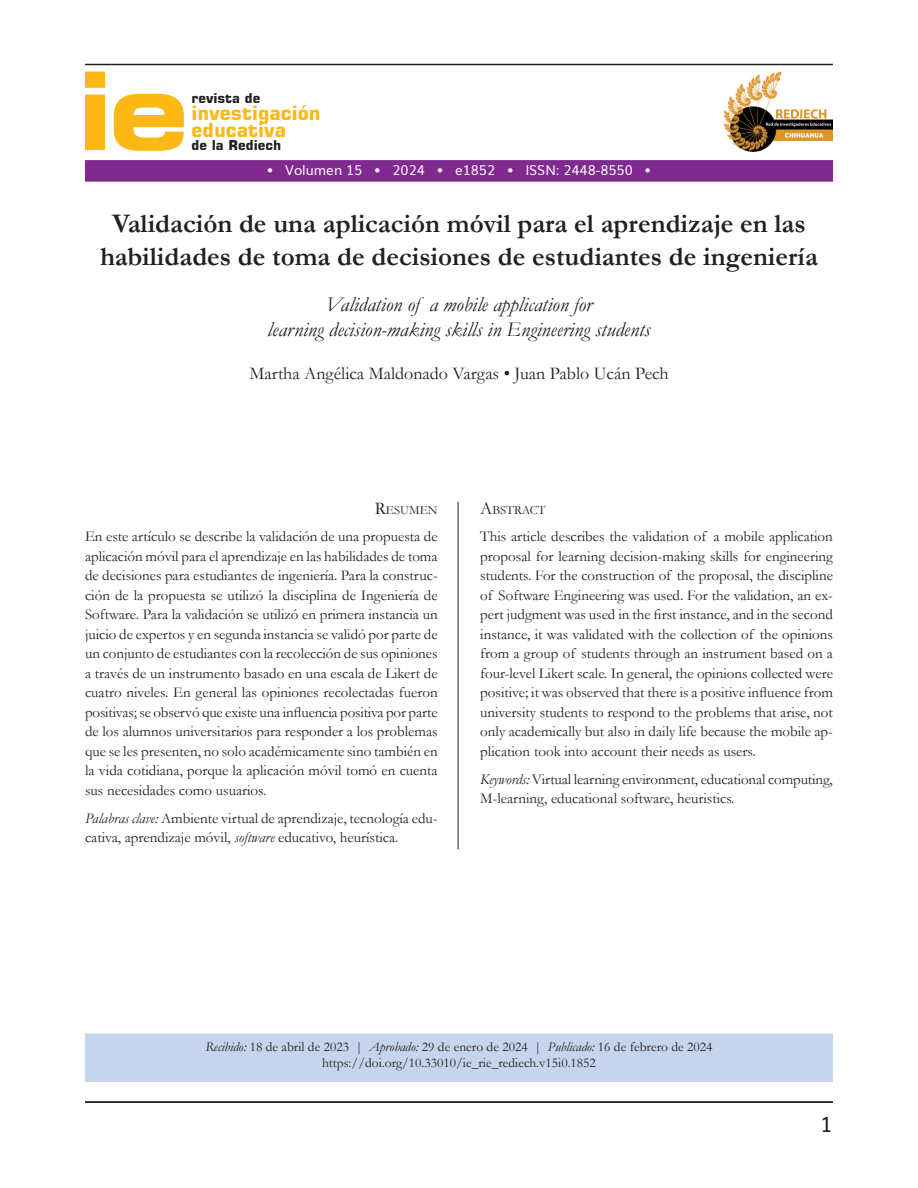
<style>
.page{position:relative;width:918px;height:1188px;background:#fff}
.page>*{position:absolute;margin:0;border:0;box-sizing:border-box;transform-origin:0 0}
.t1{font:700 expanded 108px "Square 721 BT";color:#fcb814}
.Titulo{font:700 27px "Garamond";color:#231f20}
.t2{font:italic 21px "Garamond";color:#231f20}
.t3{font:21px "Muli";color:#231f20}
.t4{font:700 19.5px "Square 721 BT";color:#fcb814}
.Autores-Credito{font:18px "Garamond";color:#231f20}
.Resumen{font:15px/19.5px "Garamond";color:#231f20;text-align:justify}
.Resumen-Abstract{font:15px/19.5px "Garamond";color:#231f20;text-align:justify}
.Fechas-DOI{font:13.5px "Garamond";color:#231f20}
.t5{font:13.5px "Muli";color:#fff}
.t6{font:700 13.5px "Square 721 BT";color:#231f20}
.Titulo_Abstract{font:12.6px "Garamond";color:#231f20}
.s1{font-size:18px}
.s2{font-style:italic}
</style>
<div class="page">
<hr style="left:458px;top:502px;width:1px;height:348px;background:#231f20">
<hr style="left:85px;top:1101px;width:748px;height:2px;background:#231f20">
<div style="left:85px;top:1034px;width:748px;height:48px;background:#c6d5ed"></div>
<div style="left:85px;top:160px;width:748px;height:22px;background:#802990;border:1px solid #802990"></div>
<img style="left:724px;top:71px;width:109px;height:80px">
<hr style="left:85px;top:64px;width:748px;height:1px;background:#231f20">
<p class="t1" style="left:77px;top:46px;width:115px">ie</p>
<p class="t6" style="left:192px;top:90px;width:70px">revista de</p>
<p class="t4" style="left:192px;top:101px;width:131px">investigación</p>
<p class="t4" style="left:192px;top:118px;width:96px">educativa</p>
<p class="t6" style="left:192px;top:137px;width:91px">de la Rediech</p>
<p class="t5" style="left:267px;top:159px;width:386px">• Volumen 15 • 2024 • e1852 • ISSN: 2448-8550 •</p>
<p class="Titulo" style="left:112px;top:205px;width:695px">Validación de una aplicación móvil para el aprendizaje en las</p>
<p class="Titulo" style="left:100px;top:238px;width:719px">habilidades de toma de decisiones de estudiantes de ingeniería</p>
<p class="t2" style="left:326px;top:290px;width:268px">Validation of a mobile application for</p>
<p class="t2" style="left:268px;top:316px;width:384px">learning decision-making skills in Engineering students</p>
<p class="Autores-Credito" style="left:249px;top:361px;width:421px">Martha Angélica Maldonado Vargas • Juan Pablo Ucán Pech</p>
<p class="Titulo_Abstract" style="left:375px;top:501px;width:64px"><span class="s1">R</span>ESUMEN</p>
<p class="Resumen" style="left:85px;top:527px;width:354px">En este artículo se describe la validación de una propuesta de aplicación móvil para el aprendizaje en las habilidades de toma de decisiones para estudiantes de ingeniería. Para la construc&shy;ción de la propuesta se utilizó la disciplina de Ingeniería de Software. Para la validación se utilizó en primera instancia un juicio de expertos y en segunda instancia se validó por parte de un conjunto de estudiantes con la recolección de sus opiniones a través de un instrumento basado en una escala de Likert de cuatro niveles. En general las opiniones recolectadas fueron positivas; se observó que existe una influencia positiva por parte de los alumnos universitarios para responder a los problemas que se les presenten, no solo académicamente sino también en la vida cotidiana, porque la aplicación móvil tomó en cuenta sus necesidades como usuarios.</p>
<p class="Resumen" style="left:85px;top:808px;width:354px"><span class="s2">Palabras clave:</span> Ambiente virtual de aprendizaje, tecnología edu&shy;cativa, aprendizaje móvil, <span class="s2">software</span> educativo, heurística.</p>
<p class="Titulo_Abstract" style="left:480px;top:501px;width:67px"><span class="s1">A</span>BSTRACT</p>
<p class="Resumen-Abstract" style="left:480px;top:527px;width:354px">This article describes the validation of a mobile application proposal for learning decision-making skills for engineering students. For the construction of the proposal, the discipline of Software Engineering was used. For the validation, an ex&shy;pert judgment was used in the first instance, and in the second instance, it was validated with the collection of the opinions from a group of students through an instrument based on a four-level Likert scale. In general, the opinions collected were positive; it was observed that there is a positive influence from university students to respond to the problems that arise, not only academically but also in daily life because the mobile ap&shy;plication took into account their needs as users.</p>
<p class="Resumen-Abstract" style="left:480px;top:769px;width:354px"><span class="s2">Keywords:</span> Virtual learning environment, educational computing,<br>M-learning, educational software, heuristics.</p>
<p class="Fechas-DOI" style="left:205px;top:1038px;width:509px"><span class="s2">Recibido:</span> 18 de abril de 2023 | <span class="s2">Aprobado:</span> 29 de enero de 2024 | <span class="s2">Publicado:</span> 16 de febrero de 2024</p>
<p class="Fechas-DOI" style="left:322px;top:1054px;width:275px">https://doi.org/10.33010/ie_rie_rediech.v15i0.1852</p>
<p class="t3" style="left:820px;top:1107px;width:14px">1</p>
</div>
